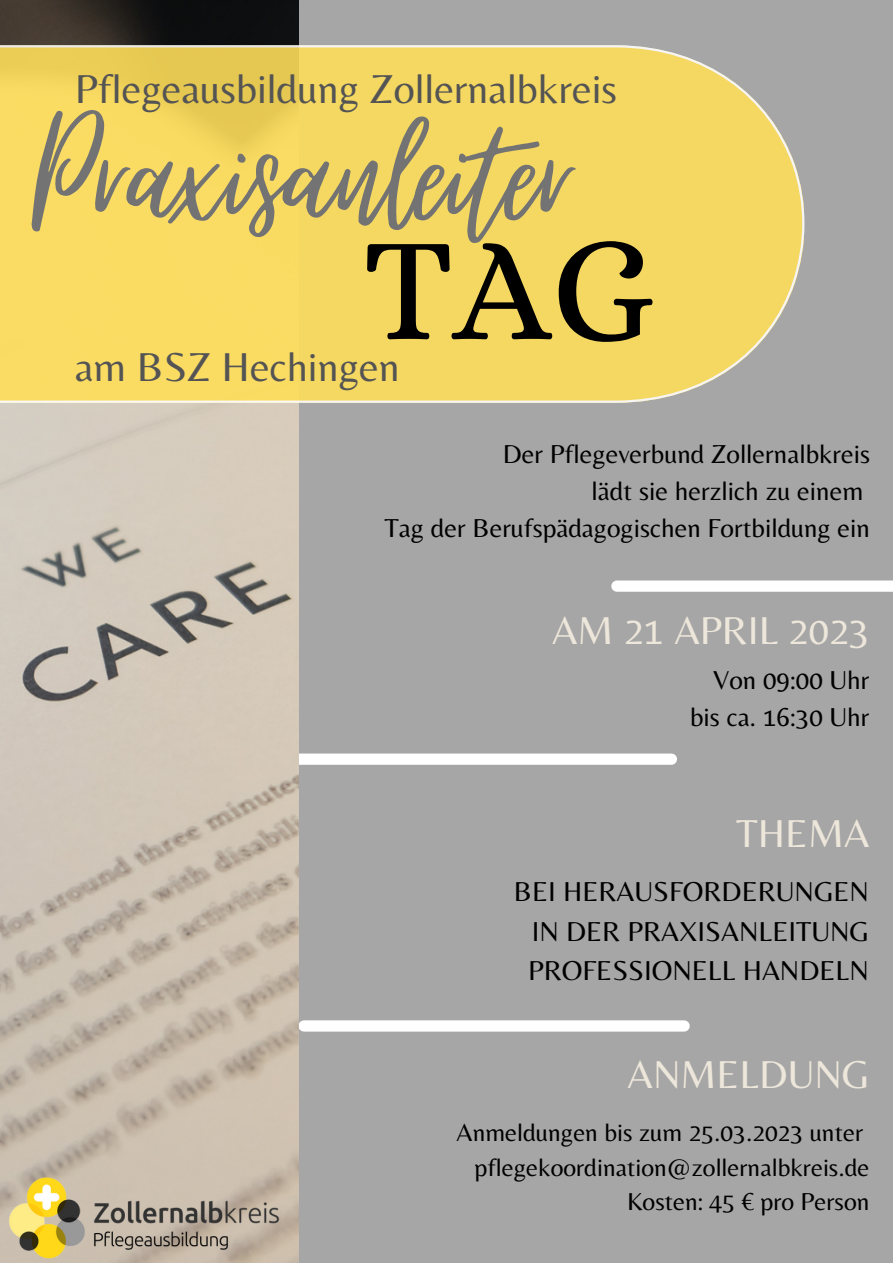
<style>
.page{position:relative;width:893px;height:1264px;background:#fff}
.page>*{position:absolute;margin:0;border:0;box-sizing:border-box;transform-origin:0 0}
.t1{font:196.35px "Virtual";color:#737373}
.t2{font:150px "Alice";color:#000}
.t3{font:42px "Belleza";color:#545454}
.t4{font:40.5px "Belleza";color:#ede6da}
.t5{font:28.5px/39.3px "Belleza";color:#000;text-align:justify}
.t6{font:27px/37px "Belleza";color:#000;text-align:right}
.t7{font:25.5px/34.8px "Belleza";color:#000;text-align:right}
</style>
<div class="page">
<div style="left:0;top:0;width:892px;height:1262px;background:#a6a6a6"></div>
<div style="left:291px;top:753px;width:380px;height:11px;background:#fff"></div>
<div style="left:304px;top:1020px;width:380px;height:11px;background:#fff"></div>
<img style="left:0;top:0;width:299px;height:1262px">
<svg style="left:0;top:45px;width:804px;height:358px;background:#f1d666"></svg>
<div style="left:616px;top:580px;width:276px;height:11px;background:#fff"></div>
<img style="left:1px;top:1173px;width:285px;height:89px">
<h3 class="t3" style="left:75px;top:64px;width:543px">Pflegeausbildung Zollernalbkreis</h3>
<h1 class="t1" style="left:35px;top:69px;width:541px">Praxisanleiter</h1>
<h2 class="t2" style="left:363px;top:202px;width:293px">TAG</h2>
<h3 class="t3" style="left:75px;top:342px;width:326px">am BSZ Hechingen</h3>
<p class="t6" style="left:384px;top:435px;width:487px">Der Pflegeverbund Zollernalbkreis<br>lädt sie herzlich zu einem<br>Tag der Berufspädagogischen Fortbildung ein</p>
<h3 class="t4" style="left:552px;top:606px;width:319px">AM 21 APRIL 2023</h3>
<p class="t6" style="left:690px;top:660px;width:181px">Von 09:00 Uhr bis ca. 16:30 Uhr</p>
<h3 class="t4" style="left:736px;top:809px;width:135px">THEMA</h3>
<p class="t5" style="left:528px;top:871px;width:342px;text-indent:-14px">BEI HERAUSFORDERUNGEN IN DER PRAXISANLEITUNG PROFESSIONELL HANDELN</p>
<h3 class="t4" style="left:627px;top:1050px;width:243px">ANMELDUNG</h3>
<p class="t7" style="left:456px;top:1114px;width:414px">Anmeldungen bis zum 25.03.2023 unter pflegekoordination@zollernalbkreis.de<br>Kosten: 45 € pro Person</p>
</div>
